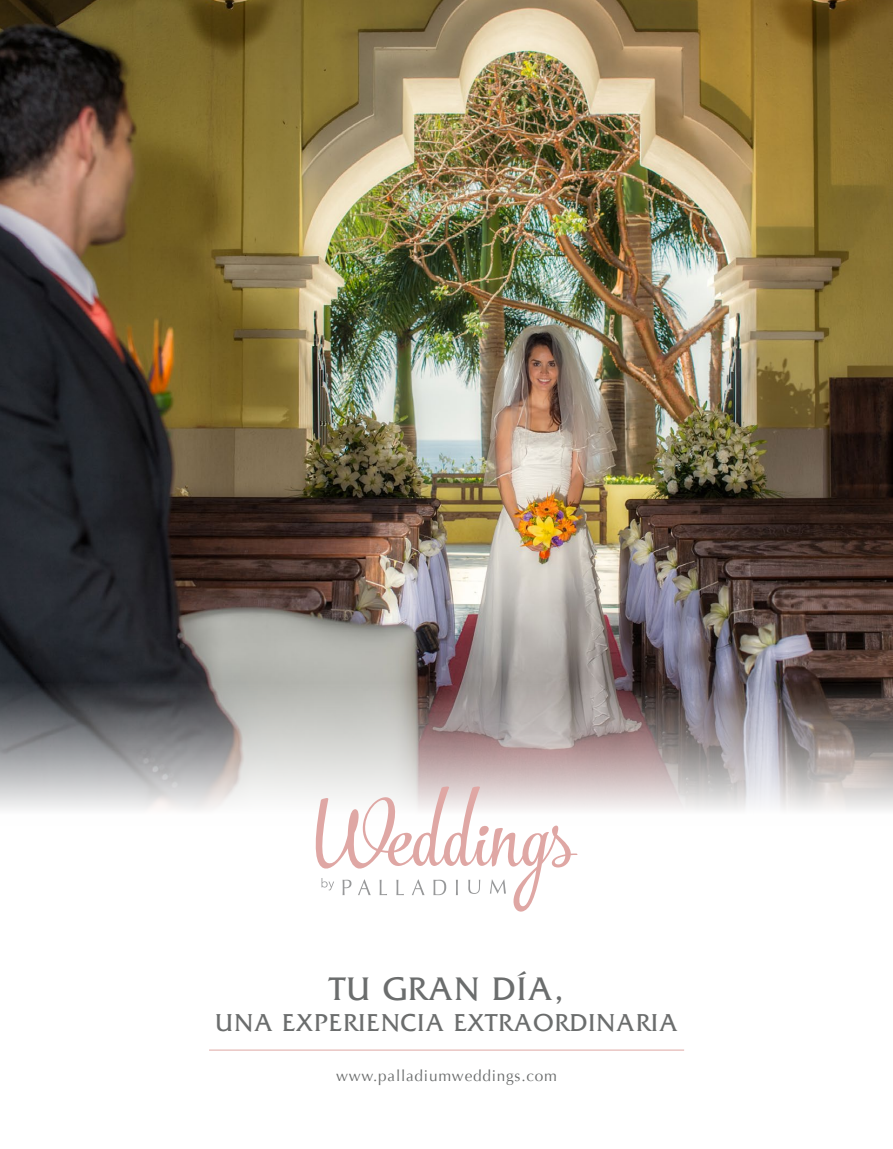
<style>
.page{position:relative;width:893px;height:1149px;background:#fff}
.page>*{position:absolute;margin:0;border:0;box-sizing:border-box;transform-origin:0 0}
.t1{font:34.2px "Friz Quadrata";letter-spacing:.05em;color:#6b6d6d}
.t2{font:25.65px "Friz Quadrata";letter-spacing:.05em;color:#6b6d6d}
.t3{font:15.45px "Optima";letter-spacing:.05em;color:#6b6d6d}
</style>
<div class="page">
<img style="left:0;top:0;width:893px;height:810px">
<hr style="left:209px;top:1049px;width:475px;height:1px;background:#dfa7a4">
<svg style="left:311px;top:786px;width:267px;height:125px"></svg>
<h1 class="t1" style="left:329px;top:969px;width:236px">TU GRAN DÍA,</h1>
<p class="t2" style="left:216px;top:1007px;width:463px">UNA EXPERIENCIA EXTRAORDINARIA</p>
<p class="t3" style="left:336px;top:1066px;width:222px">www.palladiumweddings.com</p>
</div>
